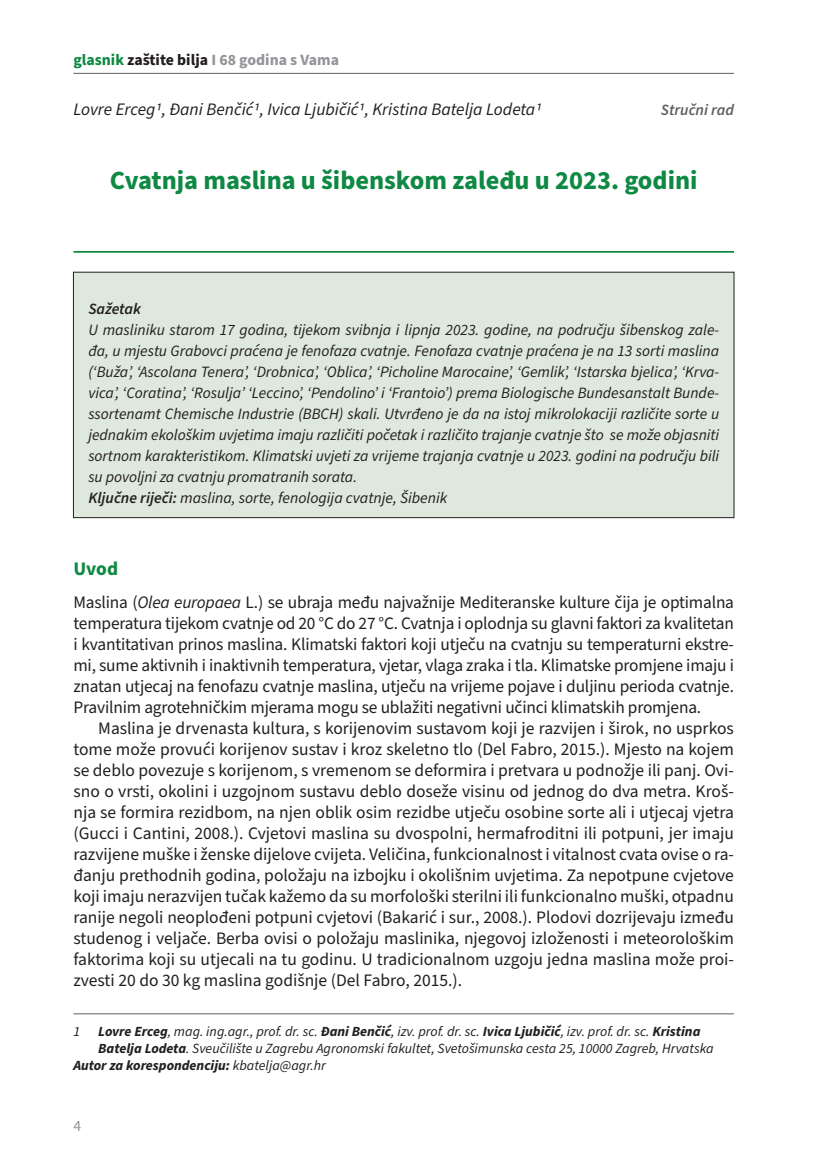
<style>
.page{position:relative;width:820px;height:1165px;background:#fff}
.page>*{position:absolute;margin:0;border:0;box-sizing:border-box;transform-origin:0 0}
.PODNASLOV-X_X{font:700 26.25px "Source Sans Pro";color:#0e8943}
.PODNASLOV-X_X-2{font:700 19.25px "Source Sans Pro";color:#0e8943}
.Tijelo_wrd_2{font:17.5px/21px "Source Sans Pro";letter-spacing:-.01em;color:#231f20;text-align:justify}
.PODNASLOV_X_X_X{font:italic 17.5px "Source Sans Pro";color:#231f20}
.TXT-1-pasus{font:italic 15.75px/21px "Source Sans Pro";color:#231f20;text-align:justify}
.t1{font:700 15.75px "Source Sans Pro";color:#939598}
.PODNASLOV_X_X_X-2{font:italic 600 15.75px "Source Sans Pro";color:#5f5f62}
.TXT-1-pasus-2{font:italic 600 15.75px "Source Sans Pro";letter-spacing:-.005em;color:#231f20}
.t2{font:15.75px "Source Sans Pro";color:#939598}
.TXT-1-pasus-3{font:italic 14px/16.8px "Source Sans Pro";color:#231f20}
.TXT-1-pasus-4{font:italic 700 14px "Source Sans Pro";color:#231f20}
.s1{color:#0e8943}
.s2{color:#231f20}
.s3{font-weight:600}
.s4{font-style:italic}
.s5{font-weight:700}
.s6{font-weight:400}
</style>
<div class="page">
<hr style="left:73px;top:73px;width:660px;height:1px;background:#5f5f62">
<hr style="left:73px;top:251px;width:660px;height:2px;background:#0e8943">
<div style="left:73px;top:272px;width:660px;height:246px;background:#dee8dc"></div>
<div style="left:73px;top:272px;width:660px;height:246px;border:1px solid #231f20"></div>
<hr style="left:73px;top:1013px;width:660px;height:1px;background:#5f5f62">
<p class="t1" style="left:73px;top:49px;width:267px"><span class="s1">glasnik</span> <span class="s2">zaštite bilja</span> I 68 godina s Vama</p>
<p class="PODNASLOV_X_X_X" style="left:73px;top:97px;width:469px">Lovre Erceg1, Đani Benčić1, Ivica Ljubičić1, Kristina Batelja Lodeta1</p>
<p class="PODNASLOV_X_X_X-2" style="left:660px;top:99px;width:75px">Stručni rad</p>
<p class="PODNASLOV-X_X" style="left:110px;top:163px;width:588px">Cvatnja maslina u šibenskom zaleđu u 2023. godini</p>
<p class="TXT-1-pasus-2" style="left:88px;top:298px;width:54px">Sažetak</p>
<p class="TXT-1-pasus" style="left:88px;top:320px;width:632px">U masliniku starom 17 godina, tijekom svibnja i lipnja 2023. godine, na području šibenskog zale&shy;đa, u mjestu Grabovci praćena je fenofaza cvatnje. Fenofaza cvatnje praćena je na 13 sorti maslina (‘Buža’, ‘Ascolana Tenera’, ‘Drobnica’, ‘Oblica’, ‘Picholine Marocaine’, ‘Gemlik’, ‘Istarska bjelica’, ‘Krva&shy;vica’, ‘Coratina’, ‘Rosulja’ ‘Leccino’, ‘Pendolino’ i ‘Frantoio’) prema Biologische Bundesanstalt Bunde&shy;ssortenamt Chemische Industrie (BBCH) skali. Utvrđeno je da na istoj mikrolokaciji različite sorte u jednakim ekološkim uvjetima imaju različiti početak i različito trajanje cvatnje što se može objasniti sortnom karakteristikom. Klimatski uvjeti za vrijeme trajanja cvatnje u 2023. godini na području bili su povoljni za cvatnju promatranih sorata.</p>
<p class="TXT-1-pasus" style="left:88px;top:488px;width:360px"><span class="s3">Ključne riječi:</span> maslina, sorte, fenologija cvatnje, Šibenik</p>
<p class="PODNASLOV-X_X-2" style="left:73px;top:556px;width:46px">Uvod</p>
<p class="Tijelo_wrd_2" style="left:73px;top:592px;width:661px">Maslina (<span class="s4">Olea europaea</span> L.) se ubraja među najvažnije Mediteranske kulture čija je optimalna temperatura tijekom cvatnje od 20 °C do 27 °C. Cvatnja i oplodnja su glavni faktori za kvalitetan i kvantitativan prinos maslina. Klimatski faktori koji utječu na cvatnju su temperaturni ekstre&shy;mi, sume aktivnih i inaktivnih temperatura, vjetar, vlaga zraka i tla. Klimatske promjene imaju i znatan utjecaj na fenofazu cvatnje maslina, utječu na vrijeme pojave i duljinu perioda cvatnje.<br>Pravilnim agrotehničkim mjerama mogu se ublažiti negativni učinci klimatskih promjena.</p>
<p class="Tijelo_wrd_2" style="left:73px;top:718px;width:661px;text-indent:25px">Maslina je drvenasta kultura, s korijenovim sustavom koji je razvijen i širok, no usprkos tome može provući korijenov sustav i kroz skeletno tlo (Del Fabro, 2015.). Mjesto na kojem se deblo povezuje s korijenom, s vremenom se deformira i pretvara u podnožje ili panj. Ovi&shy;sno o vrsti, okolini i uzgojnom sustavu deblo doseže visinu od jednog do dva metra. Kroš&shy;nja se formira rezidbom, na njen oblik osim rezidbe utječu osobine sorte ali i utjecaj vjetra (Gucci i Cantini, 2008.). Cvjetovi maslina su dvospolni, hermafroditni ili potpuni, jer imaju razvijene muške i ženske dijelove cvijeta. Veličina, funkcionalnost i vitalnost cvata ovise o ra&shy;đanju prethodnih godina, položaju na izbojku i okolišnim uvjetima. Za nepotpune cvjetove koji imaju nerazvijen tučak kažemo da su morfološki sterilni ili funkcionalno muški, otpadnu ranije negoli neoplođeni potpuni cvjetovi (Bakarić i sur., 2008.). Plodovi dozrijevaju između studenog i veljače. Berba ovisi o položaju maslinika, njegovoj izloženosti i meteorološkim faktorima koji su utjecali na tu godinu. U tradicionalnom uzgoju jedna maslina može proi&shy;zvesti 20 do 30 kg maslina godišnje (Del Fabro, 2015.).</p>
<p class="TXT-1-pasus-3" style="left:73px;top:1024px;width:8px">1</p>
<p class="TXT-1-pasus-3" style="left:98px;top:1024px;width:616px"><span class="s5">Lovre Erceg</span>, mag. ing.agr., prof. dr. sc. <span class="s5">Đani Benčić</span>, izv. prof. dr. sc. <span class="s5">Ivica Ljubičić</span>, izv. prof. dr. sc. <span class="s5">Kristina<br>Batelja Lodeta</span>. Sveučilište u Zagrebu Agronomski fakultet, Svetošimunska cesta 25, 10000 Zagreb, Hrvatska</p>
<p class="TXT-1-pasus-4" style="left:73px;top:1056px;width:254px">Autor za korespondenciju: <span class="s6">kbatelja@agr.hr</span></p>
<p class="t2" style="left:73px;top:1115px;width:9px">4</p>
</div>
